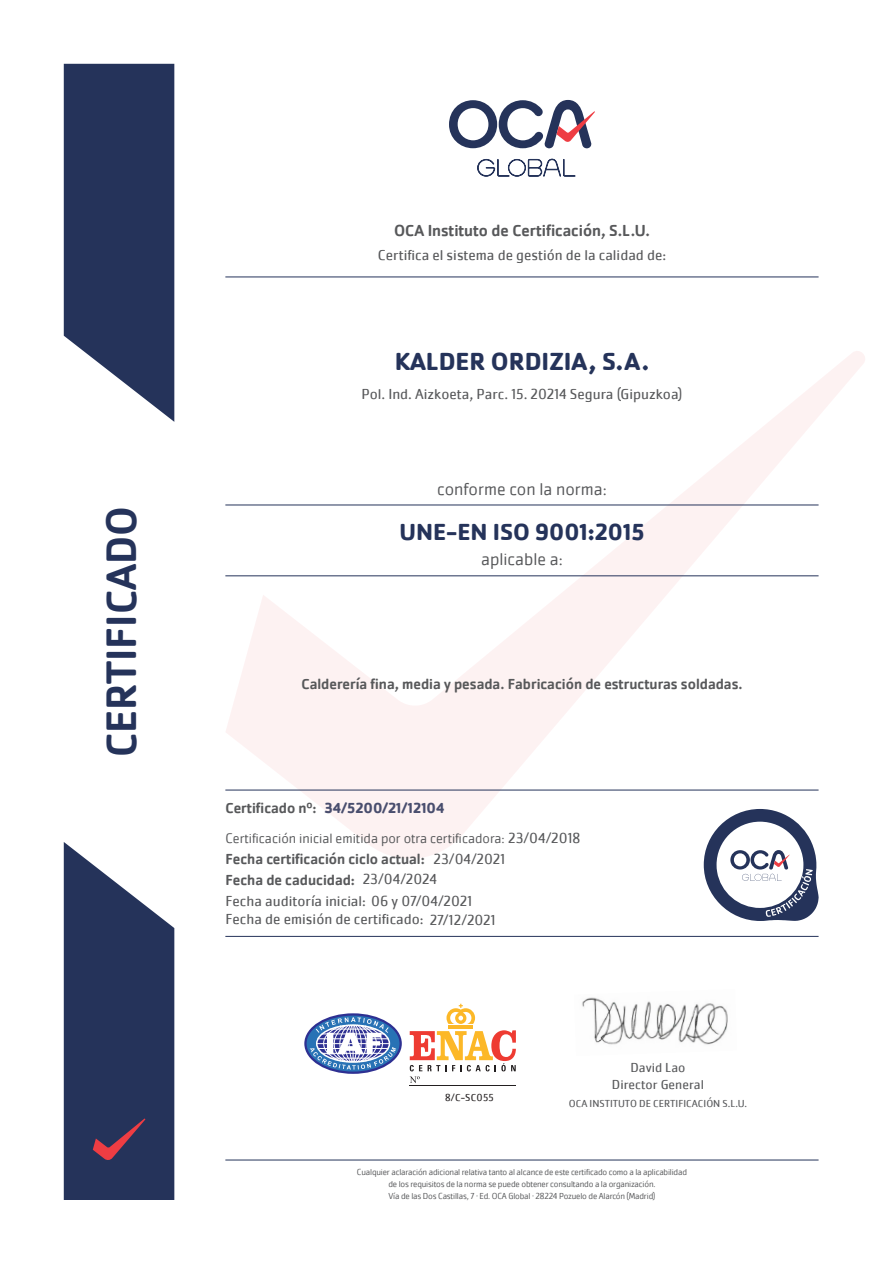
<style>
.page{position:relative;width:893px;height:1263px;background:#fff}
.page>*{position:absolute;margin:0;border:0;box-sizing:border-box;transform-origin:0 0}
.t1{font:500 43.95px "Cachet Pro";color:#25335a}
.t2{font:700 25.5px "Cachet Pro";color:#25335a}
.t3{font:700 24px "Cachet Pro";color:#25335a}
.t4{font:300 18px "Cachet Pro";color:#57585a}
.t5{font:500 16.5px "Cachet Pro";color:#57585a}
.t6{font:15px "Cachet Pro";color:#57585a}
.t7{font:500 15px "Cachet Pro";color:#57585a}
.t8{font:700 15px "Cachet Pro";color:#494e6e}
.t9{font:300 14.25px "Cachet Pro";color:#57585a}
.t10{font:13.5px "Cachet Pro";color:#57585a}
.t11{font:10.5px "Cachet Pro";color:#57585a}
.t12{font:10.5px "Cachet Pro";letter-spacing:.025em;color:#231f20}
.t13{font:300 9px "Cachet Pro";letter-spacing:-.02em;color:#57585a}
.s1{font-weight:400;font-size:15px}
</style>
<div class="page">
<svg style="left:225px;top:351px;width:640px;height:507px"></svg>
<svg style="left:64px;top:64px;width:110px;height:358px;background:#3f4b6d"></svg>
<svg style="left:449px;top:100px;width:146px;height:48px"></svg>
<svg style="left:477px;top:159px;width:99px;height:18px"></svg>
<svg style="left:64px;top:842px;width:110px;height:358px;background:#414b6d"></svg>
<hr style="left:225px;top:277px;width:594px;height:1px;background:#25335a">
<hr style="left:225px;top:575px;width:594px;height:1px;background:#25335a">
<hr style="left:225px;top:505px;width:594px;height:1px;background:#25335a">
<hr style="left:225px;top:790px;width:594px;height:1px;background:#25335a">
<hr style="left:225px;top:936px;width:594px;height:1px;background:#25335a">
<svg style="left:704px;top:809px;width:115px;height:112px"></svg>
<hr style="left:225px;top:1160px;width:594px;height:1px;background:#25335a">
<hr style="left:449px;top:1025px;width:24px;height:4px;background:#fcb828">
<svg style="left:446px;top:1004px;width:29px;height:20px"></svg>
<hr style="left:410px;top:1085px;width:106px;height:1px;background:#231f20">
<svg style="left:410px;top:1030px;width:106px;height:53px"></svg>
<svg style="left:305px;top:1014px;width:96px;height:59px"></svg>
<div style="left:304px;top:1013px;width:98px;height:61px;border:2px solid #2e3092;border-radius:50%"></div>
<svg style="left:310px;top:1017px;width:86px;height:52px"></svg>
<img style="left:582px;top:997px;width:146px;height:48px">
<p class="t1" style="left:96px;top:757px;width:253px;rotate:-90deg">CERTIFICADO</p>
<p class="t5" style="left:394px;top:221px;width:257px">OCA Instituto de Certificación, S.L.U.</p>
<p class="t6" style="left:378px;top:246px;width:290px">Certifica el sistema de gestión de la calidad de:</p>
<p class="t2" style="left:395px;top:345px;width:256px">KALDER ORDIZIA, S.A.</p>
<p class="t6" style="left:361px;top:385px;width:323px">Pol. Ind. Aizkoeta, Parc. 15. 20214 Segura (Gipuzkoa)</p>
<p class="t4" style="left:437px;top:479px;width:171px">conforme con la norma:</p>
<p class="t3" style="left:399px;top:517px;width:246px">UNE-EN ISO 9001:2015</p>
<p class="t4" style="left:481px;top:549px;width:83px">aplicable a:</p>
<p class="t7" style="left:301px;top:675px;width:443px">Calderería fina, media y pesada. Fabricación de estructuras soldadas.</p>
<p class="t8" style="left:325px;top:798px;width:121px">34/5200/21/12104</p>
<p class="t7" style="left:225px;top:799px;width:93px">Certificado nº:</p>
<p class="t7" style="left:225px;top:850px;width:201px">Fecha certificación ciclo actual:</p>
<p class="t7" style="left:225px;top:871px;width:131px">Fecha de caducidad:</p>
<p class="t6" style="left:363px;top:870px;width:76px">23/04/2024</p>
<p class="t6" style="left:225px;top:892px;width:248px">Fecha auditoría inicial: 06 y 07/04/2021</p>
<p class="t6" style="left:225px;top:910px;width:272px">Fecha de emisión de certificado: 27/12/2021</p>
<p class="t9" style="left:225px;top:830px;width:356px">Certificación inicial emitida por otra certificadora: <span class="s1">23/04/2018</span></p>
<p class="t6" style="left:433px;top:850px;width:73px">23/04/2021</p>
<p class="t12" style="left:445px;top:1091px;width:50px">8/C-SC055</p>
<p class="t10" style="left:630px;top:1059px;width:56px">David Lao</p>
<p class="t11" style="left:569px;top:1097px;width:180px">OCA INSTITUTO DE CERTIFICACIÓN S.L.U.</p>
<p class="t10" style="left:612px;top:1077px;width:93px">Director General</p>
<p class="t13" style="left:357px;top:1166px;width:332px">Cualquier aclaración adicional relativa tanto al alcance de este certificado como a la aplicabilidad</p>
<p class="t13" style="left:388px;top:1178px;width:269px">de los requisitos de la norma se puede obtener consultando a la organización.</p>
<p class="t13" style="left:388px;top:1190px;width:268px">Vía de las Dos Castillas, 7 · Ed. OCA Global · 28224 Pozuelo de Alarcón (Madrid)</p>
</div>
